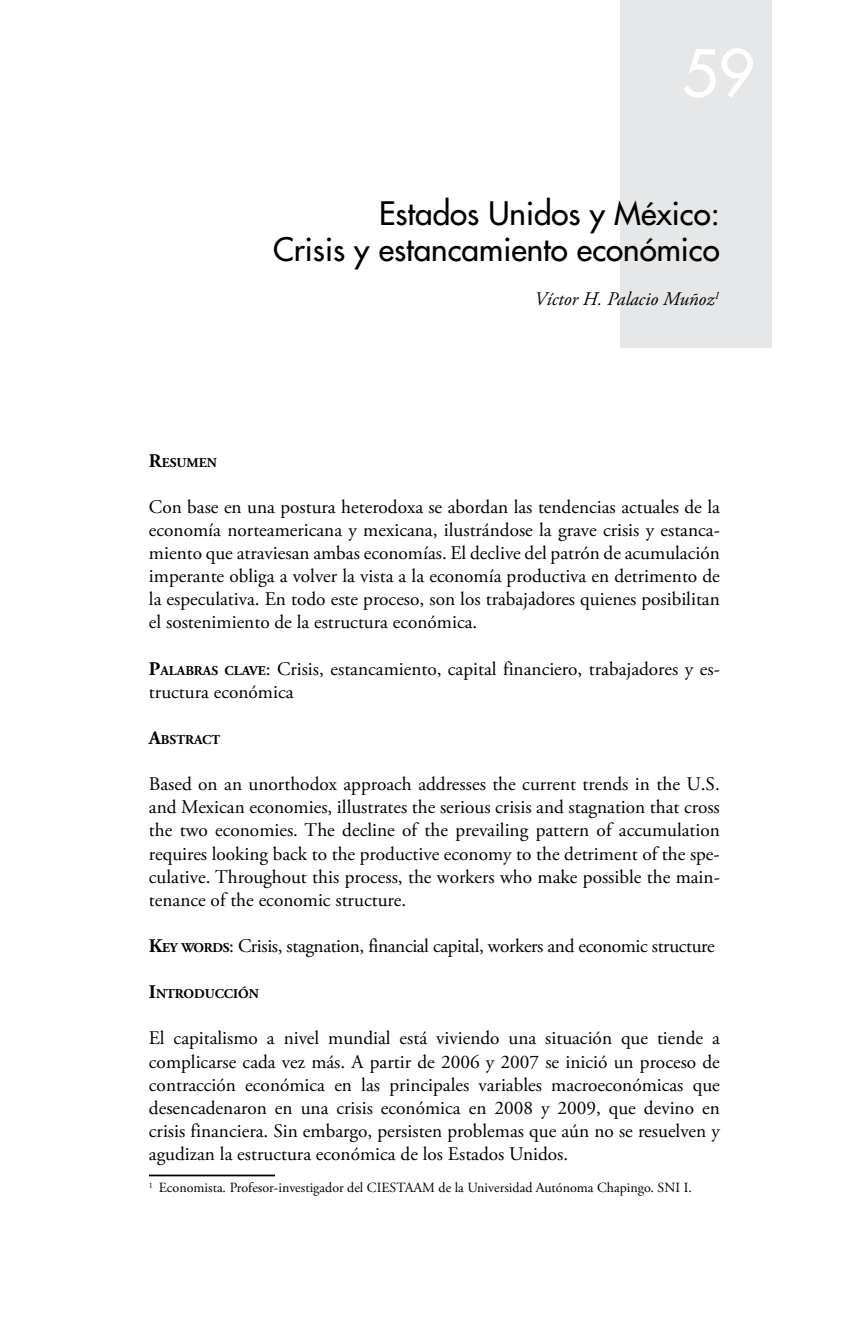
<style>
.page{position:relative;width:844px;height:1340px;background:#fff}
.page>*{position:absolute;margin:0;border:0;box-sizing:border-box;transform-origin:0 0}
.t1{font:500 63px "Futura Std";color:#fff}
.t2{font:500 31.5px/36.8px "Futura Std";color:#000;text-align:right}
.t3{font:19.25px/23.1px "Adobe Garamond Pro";color:#000;text-align:justify}
.t4{font:italic 19.25px "Adobe Garamond Pro";color:#000}
.t5{font:14px "Adobe Garamond Pro";color:#000}
.t6{font:700 13.47px "Adobe Garamond Pro";color:#000}
.s1{font-size:19.25px}
.s2{font-weight:700}
.s3{font-weight:700;font-size:13.47px}
</style>
<div class="page">
<div style="left:620px;top:0;width:151px;height:347px;background:#e6e7e8"></div>
<hr style="left:149px;top:1174px;width:126px;height:2px;background:#000">
<h1 class="t1" style="left:681px;top:34px;width:74px">59</h1>
<h2 class="t2" style="left:273px;top:195px;width:448px">Estados Unidos y México:<br>Crisis y estancamiento económico</h2>
<p class="t4" style="left:534px;top:287px;width:187px">Víctor H. Palacio Muñoz<sup>1</sup></p>
<p class="t6" style="left:149px;top:454px;width:69px"><span class="s1">R</span>ESUMEN</p>
<p class="t3" style="left:149px;top:496px;width:572px">Con base en una postura heterodoxa se abordan las tendencias actuales de la economía norteamericana y mexicana, ilustrándose la grave crisis y estanca&shy;miento que atraviesan ambas economías. El declive del patrón de acumulación imperante obliga a volver la vista a la economía productiva en detrimento de la especulativa. En todo este proceso, son los trabajadores quienes posibilitan el sostenimiento de la estructura económica.</p>
<p class="t3" style="left:149px;top:657px;width:572px"><span class="s2">P</span><span class="s3">ALABRAS CLAVE</span>: Crisis, estancamiento, capital financiero, trabajadores y es&shy;tructura económica</p>
<p class="t6" style="left:149px;top:732px;width:73px"><span class="s1">A</span>BSTRACT</p>
<p class="t3" style="left:149px;top:773px;width:572px">Based on an unorthodox approach addresses the current trends in the U.S. and Mexican economies, illustrates the serious crisis and stagnation that cross the two economies. The decline of the prevailing pattern of accumulation requires looking back to the productive economy to the detriment of the spe&shy;culative. Throughout this process, the workers who make possible the main&shy;tenance of the economic structure.</p>
<p class="t3" style="left:149px;top:935px;width:567px"><span class="s2">K</span><span class="s3">EY WORDS</span>: Crisis, stagnation, financial capital, workers and economic structure</p>
<p class="t6" style="left:149px;top:986px;width:111px"><span class="s1">I</span>NTRODUCCIÓN</p>
<p class="t3" style="left:149px;top:1027px;width:572px">El capitalismo a nivel mundial está viviendo una situación que tiende a complicarse cada vez más. A partir de 2006 y 2007 se inició un proceso de contracción económica en las principales variables macroeconómicas que desencadenaron en una crisis económica en 2008 y 2009, que devino en crisis financiera. Sin embargo, persisten problemas que aún no se resuelven y agudizan la estructura económica de los Estados Unidos.</p>
<p class="t5" style="left:149px;top:1179px;width:544px"><sup>1</sup> Economista. Profesor-investigador del CIESTAAM de la Universidad Autónoma Chapingo. SNI I.</p>
</div>
